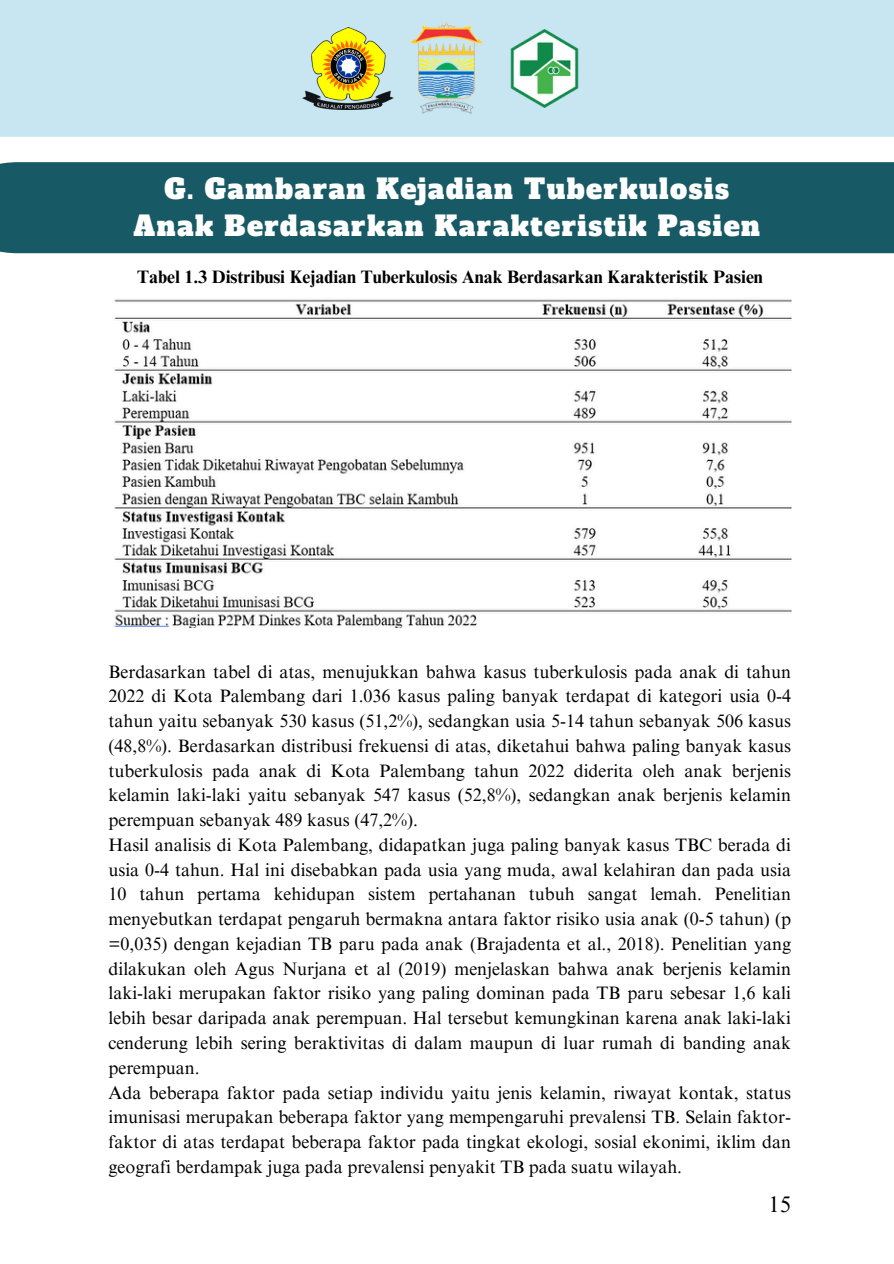
<style>
.page{position:relative;width:894px;height:1264px;background:#fff}
.page>*{position:absolute;margin:0;border:0;box-sizing:border-box;transform-origin:0 0}
.t1{font:27px/37.2px "Alfa Slab One";letter-spacing:.055em;color:#fff;text-align:center}
.t2{font:22.5px "Times NRMT Pro";color:#000}
.t3{font:18px/24.8px "Times NRMT Pro";color:#000;text-align:justify}
.t4{font:700 18px "Times NRMT Pro";color:#000}
</style>
<div class="page">
<img style="left:114px;top:299px;width:677px;height:328px">
<div style="left:0;top:0;width:893px;height:137px;background:#c7e6f2"></div>
<img style="left:501px;top:29px;width:89px;height:79px">
<img style="left:302px;top:27px;width:91px;height:83px">
<img style="left:400px;top:21px;width:95px;height:95px">
<div style="left:0;top:162px;width:893px;height:91px;background:#175964"></div>
<p class="t1" style="left:133px;top:171px;width:627px">G. Gambaran Kejadian Tuberkulosis<br>Anak Berdasarkan Karakteristik Pasien</p>
<p class="t4" style="left:137px;top:270px;width:627px">Tabel 1.3 Distribusi Kejadian Tuberkulosis Anak Berdasarkan Karakteristik Pasien</p>
<p class="t3" style="left:108px;top:661px;width:683px">Berdasarkan tabel di atas, menujukkan bahwa kasus tuberkulosis pada anak di tahun 2022 di Kota Palembang dari 1.036 kasus paling banyak terdapat di kategori usia 0-4 tahun yaitu sebanyak 530 kasus (51,2%), sedangkan usia 5-14 tahun sebanyak 506 kasus (48,8%). Berdasarkan distribusi frekuensi di atas, diketahui bahwa paling banyak kasus tuberkulosis pada anak di Kota Palembang tahun 2022 diderita oleh anak berjenis kelamin laki-laki yaitu sebanyak 547 kasus (52,8%), sedangkan anak berjenis kelamin perempuan sebanyak 489 kasus (47,2%).</p>
<p class="t3" style="left:108px;top:834px;width:683px">Hasil analisis di Kota Palembang, didapatkan juga paling banyak kasus TBC berada di usia 0-4 tahun. Hal ini disebabkan pada usia yang muda, awal kelahiran dan pada usia 10 tahun pertama kehidupan sistem pertahanan tubuh sangat lemah. Penelitian menyebutkan terdapat pengaruh bermakna antara faktor risiko usia anak (0-5 tahun) (p =0,035) dengan kejadian TB paru pada anak (Brajadenta et al., 2018). Penelitian yang dilakukan oleh Agus Nurjana et al (2019) menjelaskan bahwa anak berjenis kelamin laki-laki merupakan faktor risiko yang paling dominan pada TB paru sebesar 1,6 kali lebih besar daripada anak perempuan. Hal tersebut kemungkinan karena anak laki-laki cenderung lebih sering beraktivitas di dalam maupun di luar rumah di banding anak perempuan.</p>
<h1 class="t3" style="left:108px;top:1082px;width:683px">Ada beberapa faktor pada setiap individu yaitu jenis kelamin, riwayat kontak, status imunisasi merupakan beberapa faktor yang mempengaruhi prevalensi TB. Selain faktor&shy;faktor di atas terdapat beberapa faktor pada tingkat ekologi, sosial ekonimi, iklim dan geografi berdampak juga pada prevalensi penyakit TB pada suatu wilayah.</h1>
<p class="t2" style="left:768px;top:1195px;width:24px">15</p>
</div>
